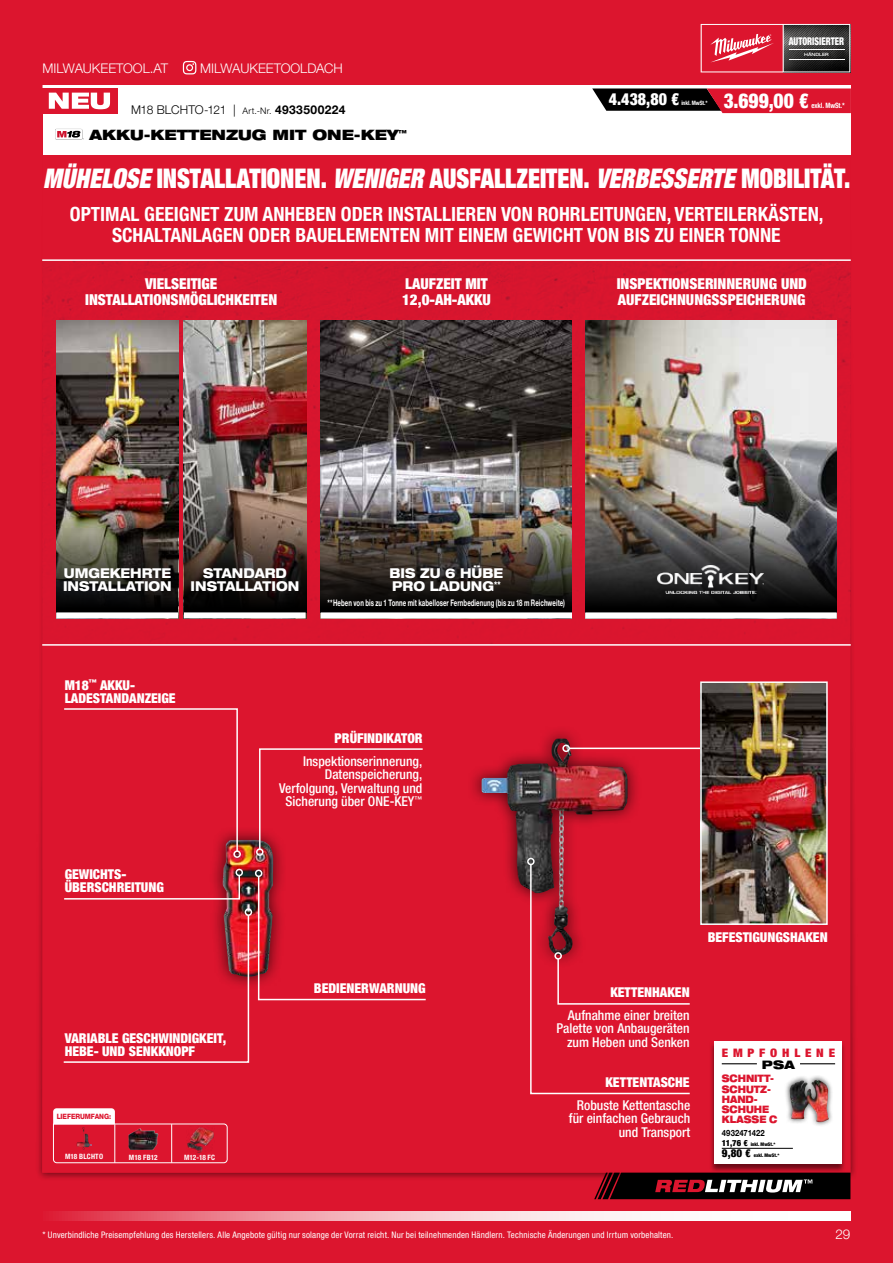
<style>
.page{position:relative;width:893px;height:1263px;background:#dc152e}
.page>*{position:absolute;margin:0;border:0;box-sizing:border-box;transform-origin:0 0}
.t1{font:900 condensed 27px "Helvetica Neue LTW1 G";color:#fff;scale:.89 1}
.t2{font:900 condensed 20.7px "Helvetica Neue LTW1 G";color:#fff;scale:.94 1}
.t3{font:700 condensed 19.5px/21px "Helvetica Neue LTW1 G";color:#fff;text-align:center}
.t4{font:900 condensed 16.95px "Helvetica Neue LTW1 G";color:#fff;scale:.94 1}
.t5{font:900 condensed 15px/16.5px "Helvetica Neue LTW1 G";color:#fff}
.t6{font:900 expanded 14.25px "Helvetica Neue LTW1 G";color:#000}
.t7{font:500 condensed 13.5px/13.5px "Helvetica Neue LTW1 G";color:#fff;text-align:right}
.t8{font:900 condensed 13.5px/13.5px "Helvetica Neue LTW1 G";color:#fff}
.t9{font:800 expanded 13.5px/13.5px "Helvetica Neue LTW1 G";color:#fff;scale:.87 1}
.t10{font:300 13.5px "Helvetica Neue LTW1 G";color:#fff}
.t11{font:300 13.2px "Helvetica Neue LTW1 G";color:#fff}
.t12{font:300 12px "Helvetica Neue LTW1 G";letter-spacing:-.02em;color:#000}
.t13{font:900 condensed 11.7px "Helvetica Neue LTW1 G";color:#dc152e;scale:1.1 1}
.t14{font:900 expanded 11.7px "Helvetica Neue LTW1 G";color:#000}
.t15{font:900 condensed 10.95px "Helvetica Neue LTW1 G";color:#000}
.t16{font:900 condensed 10.65px "Helvetica Neue LT Com";color:#fff;scale:.82 1}
.t17{font:900 expanded 10.2px/10.2px "Helvetica Neue LTW1 G";letter-spacing:-.005em;color:#dc152e;scale:.8 1}
.t18{font:condensed 9px "Helvetica Neue LTW1 G";letter-spacing:.015em;color:#fff}
.t19{font:700 9px "Helvetica Neue LTW1 G";letter-spacing:.01em;color:#fff;scale:.67 1}
.t20{font:700 8.55px "Helvetica Neue LTW1 G";letter-spacing:.01em;color:#000;scale:.9 1}
.t21{font:700 condensed 7.35px "Helvetica Neue LTW1 G";color:#fff}
.t22{font:800 7.35px "Helvetica Neue LTW1 G";letter-spacing:-.005em;color:#dc152e;scale:.9 1}
.t23{font:700 condensed 7.35px "Helvetica Neue LTW1 G";color:#fff;scale:.94 1}
.t24{font:700 condensed 7.35px "Helvetica Neue LTW1 G";letter-spacing:.02em;color:#fff}
.t25{font:700 condensed 6px "Helvetica Neue LTW1 G";letter-spacing:-.01em;color:#fff;scale:.94 1}
.t26{font:900 condensed 4.95px "Helvetica Neue LTW1 G";color:#000}
.t27{font:500 expanded 4.35px "Helvetica Neue LT Com";letter-spacing:-.01em;color:#fff}
.s1{font-size:9px}
.s2{font-weight:700}
.s3{font-style:italic}
.s4{font-size:8.55px}
</style>
<div class="page">
<svg style="left:53px;top:1211px;width:797px;height:9px;background:#f4bcc3"></svg>
<svg style="left:701px;top:24px;width:149px;height:48px"></svg>
<hr style="left:789px;top:59px;width:55px;height:1px;background:#fff">
<img style="left:781px;top:49px;width:69px;height:10px">
<div style="left:35px;top:93px;width:822px;height:1088px;background:#000;opacity:.5"></div>
<div style="left:42px;top:85px;width:808px;height:1088px;background:#dc152e"></div>
<div style="left:43px;top:86px;width:807px;height:69px;background:#fff"></div>
<div style="left:42px;top:88px;width:76px;height:26px;background:#dc152e"></div>
<svg style="left:49px;top:93px;width:61px;height:16px"></svg>
<svg style="left:592px;top:88px;width:259px;height:25px;background:#88212e"></svg>
<svg style="left:55px;top:129px;width:29px;height:11px"></svg>
<img style="left:56px;top:321px;width:122px;height:177px">
<img style="left:585px;top:321px;width:252px;height:177px">
<img style="left:321px;top:321px;width:251px;height:177px">
<img style="left:56px;top:498px;width:122px;height:114px">
<img style="left:184px;top:321px;width:122px;height:177px">
<svg style="left:184px;top:498px;width:122px;height:114px;background:#443831"></svg>
<img style="left:321px;top:498px;width:251px;height:114px">
<svg style="left:585px;top:498px;width:252px;height:114px;background:#474542"></svg>
<img style="left:658px;top:566px;width:106px;height:28px">
<div style="left:709px;top:1041px;width:137px;height:132px;background:#000;opacity:.52"></div>
<div style="left:714px;top:1042px;width:128px;height:122px;background:#fff"></div>
<hr style="left:722px;top:1148px;width:71px;height:1px;background:#000">
<div style="left:784px;top:1075px;width:50px;height:52px;background:#000;opacity:.75"></div>
<img style="left:790px;top:1080px;width:39px;height:42px">
<hr style="left:722px;top:1063px;width:35px;height:1px;background:#000">
<hr style="left:800px;top:1063px;width:35px;height:1px;background:#000">
<hr style="left:42px;top:259px;width:809px;height:2px;background:#fff">
<hr style="left:42px;top:644px;width:809px;height:2px;background:#fff">
<div style="left:56px;top:612px;width:122px;height:6px;background:#fff"></div>
<div style="left:184px;top:612px;width:122px;height:6px;background:#fff"></div>
<div style="left:321px;top:612px;width:251px;height:6px;background:#fff"></div>
<div style="left:585px;top:612px;width:252px;height:6px;background:#fff"></div>
<svg style="left:594px;top:1173px;width:256px;height:26px;background:#341f21"></svg>
<svg style="left:183px;top:61px;width:13px;height:13px"></svg>
<div style="left:467px;top:725px;width:175px;height:243px;background:#000;opacity:.7"></div>
<img style="left:507px;top:739px;width:51px;height:33px">
<div style="left:208px;top:826px;width:79px;height:164px;background:#000;opacity:.7"></div>
<img style="left:222px;top:840px;width:51px;height:137px">
<svg style="left:64px;top:708px;width:175px;height:145px"></svg>
<div style="left:233px;top:850px;width:8px;height:8px;border:2px solid #fff;border-radius:50%"></div>
<svg style="left:258px;top:748px;width:165px;height:102px"></svg>
<div style="left:256px;top:848px;width:8px;height:8px;border:2px solid #fff;border-radius:50%"></div>
<svg style="left:64px;top:874px;width:177px;height:26px"></svg>
<div style="left:236px;top:869px;width:7px;height:7px;border:2px solid #fff;border-radius:50%"></div>
<svg style="left:63px;top:914px;width:187px;height:149px"></svg>
<div style="left:245px;top:908px;width:7px;height:8px;border:2px solid #fff;border-radius:50%"></div>
<svg style="left:257px;top:875px;width:169px;height:126px"></svg>
<div style="left:255px;top:869px;width:7px;height:8px;border:2px solid #fff;border-radius:50%"></div>
<svg style="left:529px;top:863px;width:161px;height:232px"></svg>
<div style="left:527px;top:858px;width:8px;height:7px;border:2px solid #fff;border-radius:50%"></div>
<hr style="left:569px;top:747px;width:131px;height:2px;background:#fff">
<div style="left:562px;top:744px;width:8px;height:8px;border:2px solid #fff;border-radius:50%"></div>
<img style="left:703px;top:684px;width:122px;height:238px">
<div style="left:700px;top:681px;width:128px;height:244px;border:2px solid #fff"></div>
<svg style="left:53px;top:1108px;width:175px;height:55px"></svg>
<p class="t11" style="left:43px;top:60px;width:127px">MILWAUKEETOOL.AT</p>
<p class="t11" style="left:200px;top:60px;width:144px">MILWAUKEETOOLDACH</p>
<p class="t16" style="left:789px;top:35px;width:69px">AUTORISIERTER</p>
<p class="t27" style="left:804px;top:51px;width:26px">HÄNDLER</p>
<p class="t4" style="left:609px;top:89px;width:76px">4.438,80 €</p>
<h2 class="t2" style="left:724px;top:88px;width:92px">3.699,00 €</h2>
<p class="t23" style="left:811px;top:100px;width:37px">exkl. MwSt.*</p>
<p class="t25" style="left:681px;top:100px;width:30px">inkl. MwSt.*</p>
<p class="t12" style="left:131px;top:102px;width:216px">M18 BLCHTO-121 | <span class="s1">Art.-Nr.</span> <span class="s2">4933500224</span></p>
<p class="t6" style="left:89px;top:126px;width:319px">AKKU-KETTENZUG MIT ONE-KEY<sup>™</sup></p>
<h1 class="t1" style="left:43px;top:160px;width:908px"><span class="s3">MÜHELOSE</span> INSTALLATIONEN. <span class="s3">WENIGER</span> AUSFALLZEITEN. <span class="s3">VERBESSERTE</span> MOBILITÄT.</h1>
<h3 class="t3" style="left:70px;top:204px;width:755px">OPTIMAL GEEIGNET ZUM ANHEBEN ODER INSTALLIEREN VON ROHRLEITUNGEN, VERTEILERKÄSTEN,<br>SCHALTANLAGEN ODER BAUELEMENTEN MIT EINEM GEWICHT VON BIS ZU EINER TONNE</h3>
<p class="t5" style="left:85px;top:275px;width:194px;text-align:center">VIELSEITIGE<br>INSTALLATIONSMÖGLICHKEITEN</p>
<p class="t5" style="left:617px;top:275px;width:192px">INSPEKTIONSERINNERUNG UND<br>AUFZEICHNUNGSSPEICHERUNG</p>
<p class="t5" style="left:402px;top:275px;width:90px">LAUFZEIT MIT<br>12,0-AH-AKKU</p>
<p class="t9" style="left:63px;top:566px;width:127px">UMGEKEHRTE<br>INSTALLATION</p>
<p class="t9" style="left:191px;top:566px;width:127px;text-align:center">STANDARD<br>INSTALLATION</p>
<p class="t9" style="left:389px;top:566px;width:132px">BIS ZU 6 HÜBE<br>PRO LADUNG<sup>**</sup></p>
<p class="t19" style="left:328px;top:597px;width:356px">**Heben von bis zu 1 Tonne mit kabelloser Fernbedienung (bis zu 18 m Reichweite)</p>
<p class="t8" style="left:65px;top:678px;width:113px">M18<sup>™</sup> AKKU-<br>LADESTANDANZEIGE</p>
<p class="t8" style="left:65px;top:867px;width:101px">GEWICHTS-<br>ÜBERSCHREITUNG</p>
<p class="t8" style="left:65px;top:1031px;width:163px">VARIABLE GESCHWINDIGKEIT,<br>HEBE- UND SENKKNOPF</p>
<p class="t22" style="left:57px;top:1112px;width:62px">LIEFERUMFANG:</p>
<p class="t24" style="left:65px;top:1152px;width:39px">M18 BLCHTO</p>
<p class="t21" style="left:129px;top:1152px;width:30px">M18 FB12</p>
<p class="t21" style="left:184px;top:1152px;width:33px">M12-18 FC</p>
<p class="t8" style="left:335px;top:732px;width:90px">PRÜFINDIKATOR</p>
<p class="t7" style="left:279px;top:754px;width:145px">Inspektionserinnerung,<br>Datenspeicherung,<br>Verfolgung, Verwaltung und<br>Sicherung über ONE-KEY<sup>™</sup></p>
<p class="t8" style="left:314px;top:981px;width:113px">BEDIENERWARNUNG</p>
<p class="t8" style="left:610px;top:985px;width:81px">KETTENHAKEN</p>
<p class="t7" style="left:557px;top:1008px;width:135px">Aufnahme einer breiten<br>Palette von Anbaugeräten zum Heben und Senken</p>
<p class="t8" style="left:605px;top:1075px;width:86px">KETTENTASCHE</p>
<p class="t7" style="left:569px;top:1098px;width:123px">Robuste Kettentasche für einfachen Gebrauch und Transport</p>
<p class="t8" style="left:708px;top:931px;width:121px">BEFESTIGUNGSHAKEN</p>
<p class="t13" style="left:722px;top:1046px;width:105px">E M P F O H L E N E</p>
<p class="t14" style="left:762px;top:1057px;width:35px">PSA</p>
<p class="t17" style="left:722px;top:1073px;width:71px">SCHNITT-<br>SCHUTZ-<br>HAND-<br>SCHUHE<br>KLASSE C</p>
<p class="t20" style="left:722px;top:1127px;width:49px">4932471422</p>
<p class="t26" style="left:722px;top:1141px;width:55px"><span class="s4">11,76 €</span> inkl. MwSt.*</p>
<p class="t15" style="left:722px;top:1147px;width:31px">9,80 €</p>
<p class="t26" style="left:754px;top:1152px;width:27px">exkl. MwSt.*</p>
<p class="t18" style="left:43px;top:1229px;width:632px">* Unverbindliche Preisempfehlung des Herstellers. Alle Angebote gültig nur solange der Vorrat reicht. Nur bei teilnehmenden Händlern. Technische Änderungen und Irrtum vorbehalten.</p>
<p class="t10" style="left:835px;top:1226px;width:17px">29</p>
</div>
